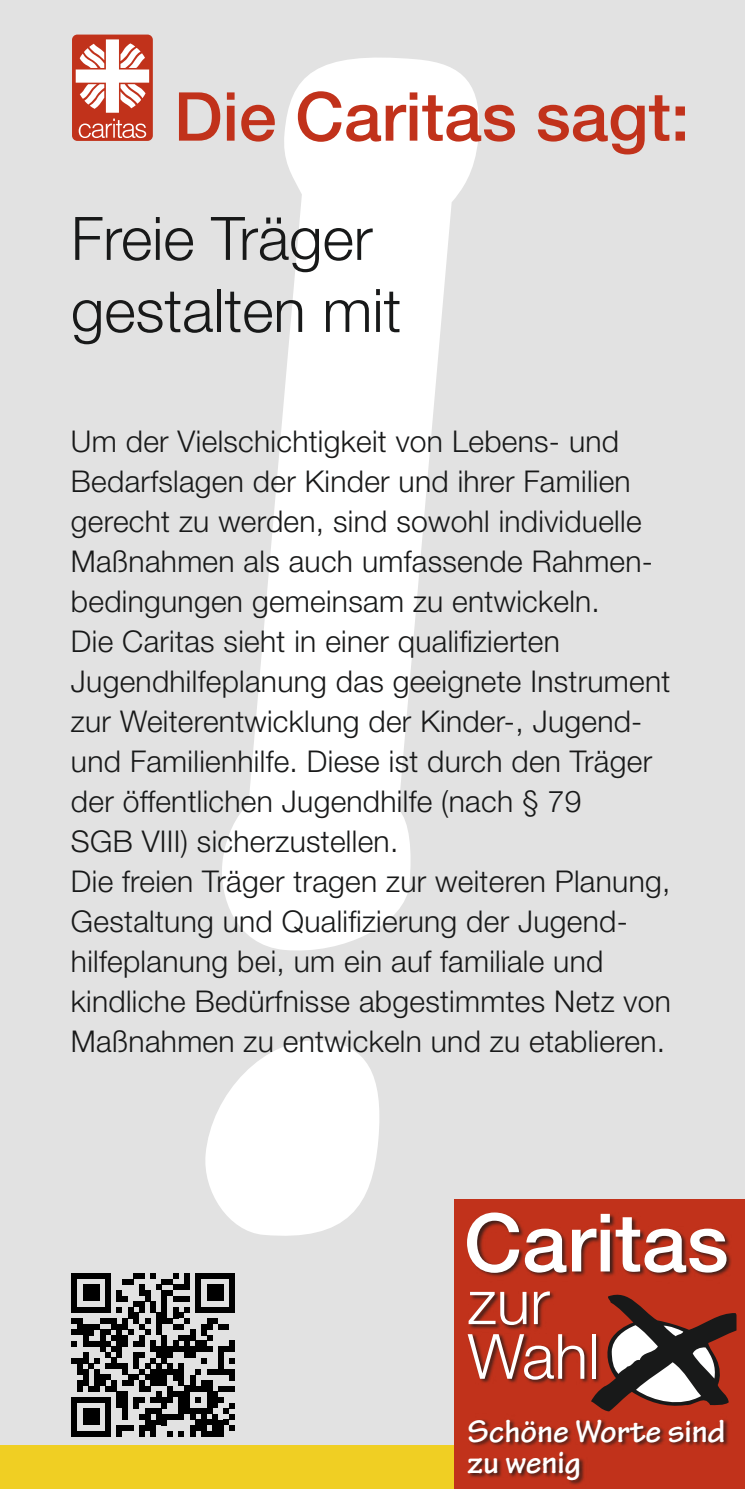
<style>
.page{position:relative;width:745px;height:1489px;background:#fff}
.page>*{position:absolute;margin:0;border:0;box-sizing:border-box;transform-origin:0 0}
.t1{font:500 80.75px "Helvetica Neue";color:#fff}
.t2{font:500 67.5px "Helvetica Neue";color:#c1321b}
.t3{font:300 62.5px/54.8px "Helvetica Neue";color:#fff}
.t4{font:300 60px/72px "Helvetica Neue";color:#181919}
.t5{font:700 33.75px/31.2px "Tekton Pro";color:#fff}
.t6{font:300 30px/40px "Helvetica Neue";letter-spacing:.01em;color:#181919}
</style>
<div class="page">
<div style="left:0;top:0;width:744px;height:1488px;background:#e2e2e2"></div>
<div style="left:72px;top:35px;width:81px;height:106px;background:#c1321b;border-radius:5px"></div>
<svg style="left:79px;top:119px;width:67px;height:19px"></svg>
<svg style="left:76px;top:39px;width:73px;height:74px"></svg>
<div style="left:0;top:1445px;width:744px;height:43px;background:#f0cf23"></div>
<svg style="left:205px;top:57px;width:274px;height:1179px;fill:#fff"></svg>
<div style="left:454px;top:1199px;width:290px;height:289px;background:#c1321b"></div>
<svg style="left:731px;top:1313px;width:5px;height:20px"></svg>
<div style="left:466px;top:1211px;width:265px;height:274px;background:#181919;opacity:.75"></div>
<svg style="left:71px;top:1273px;width:164px;height:163px"></svg>
<h2 class="t2" style="left:174px;top:76px;width:517px">Die Caritas sagt:</h2>
<h3 class="t4" style="left:71px;top:201px;width:331px">Freie Träger gestalten mit</h3>
<p class="t6" style="left:71px;top:420px;width:601px">Um der Vielschichtigkeit von Lebens- und Bedarfslagen der Kinder und ihrer Familien gerecht zu werden, sind sowohl individuelle Maßnahmen als auch umfassende Rahmen&shy;bedingungen gemeinsam zu entwickeln.<br>Die Caritas sieht in einer qualifizierten Jugendhilfeplanung das geeignete Instrument zur Weiterentwicklung der Kinder-, Jugend&shy;und Familienhilfe. Diese ist durch den Träger der öffentlichen Jugendhilfe (nach § 79<br>SGB VIII) sicherzustellen.<br>Die freien Träger tragen zur weiteren Planung, Gestaltung und Qualifizierung der Jugend&shy;hilfeplanung bei, um ein auf familiale und kindliche Bedürfnisse abgestimmtes Netz von Maßnahmen zu entwickeln und zu etablieren.</p>
<h1 class="t1" style="left:463px;top:1194px;width:266px">Caritas</h1>
<h3 class="t3" style="left:467px;top:1273px;width:133px">zur<br>Wahl</h3>
<p class="t5" style="left:467px;top:1415px;width:259px">Schöne Worte sind zu wenig</p>
</div>
